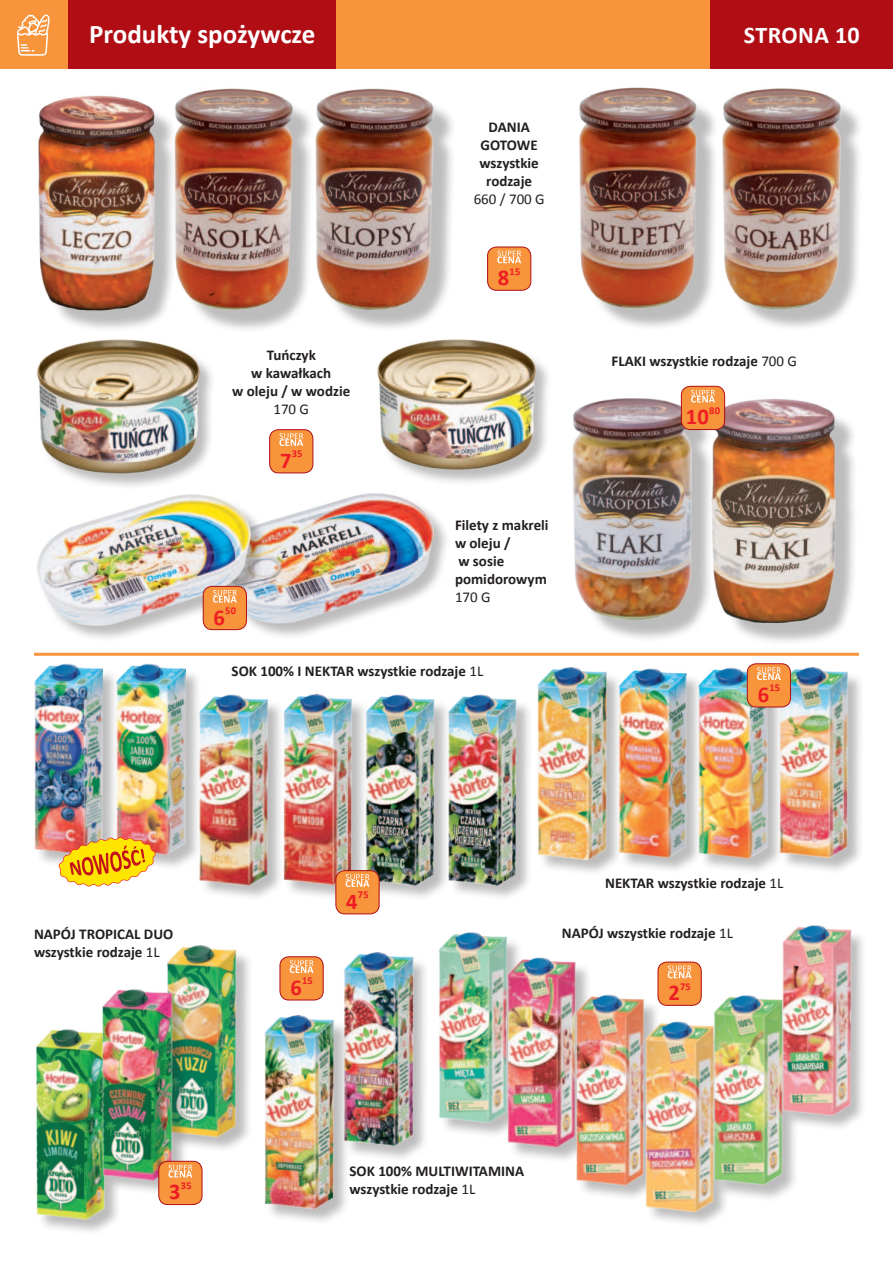
<style>
.page{position:relative;width:893px;height:1263px;background:#fff}
.page>*{position:absolute;margin:0;border:0;box-sizing:border-box;transform-origin:0 0}
.t1{font:700 27px "Calibri";color:#fff}
.t2{font:700 24px "Calibri";letter-spacing:.015em;color:#fff}
.t3{font:700 22.5px "Calibri";color:#ee1d23}
.t4{font:700 15px/18px "Calibri";color:#231f20}
.t5{font:15px "Calibri";color:#231f20}
.t6{font:700 10.5px "Calibri";letter-spacing:.02em;color:#ee1d23}
.s1{font-weight:400}
</style>
<div class="page">
<div style="left:448px;top:695px;width:95px;height:214px;background:#231f20;opacity:.3"></div>
<img style="left:463px;top:694px;width:56px;height:192px">
<div style="left:0;top:0;width:171px;height:68px;background:#f7943c"></div>
<div style="left:171px;top:0;width:722px;height:68px;background:#f7943c"></div>
<div style="left:711px;top:0;width:182px;height:68px;background:#b00d15"></div>
<svg style="left:17px;top:14px;width:33px;height:42px"></svg>
<div style="left:68px;top:0;width:268px;height:68px;background:#b00d15"></div>
<hr style="left:34px;top:653px;width:825px;height:3px;background:#f7943c">
<div style="left:221px;top:493px;width:242px;height:159px;background:#231f20;opacity:.3"></div>
<img style="left:253px;top:493px;width:184px;height:134px">
<div style="left:579px;top:404px;width:147px;height:249px;background:#231f20;opacity:.3"></div>
<img style="left:572px;top:395px;width:123px;height:227px">
<div style="left:718px;top:405px;width:151px;height:252px;background:#231f20;opacity:.3"></div>
<img style="left:709px;top:395px;width:129px;height:230px">
<div style="left:44px;top:102px;width:146px;height:243px;background:#231f20;opacity:.3"></div>
<img style="left:38px;top:95px;width:119px;height:218px">
<div style="left:36px;top:494px;width:242px;height:160px;background:#231f20;opacity:.3"></div>
<img style="left:36px;top:493px;width:217px;height:135px">
<div style="left:377px;top:340px;width:190px;height:161px;background:#231f20;opacity:.3"></div>
<img style="left:377px;top:339px;width:164px;height:135px">
<div style="left:37px;top:340px;width:190px;height:164px;background:#231f20;opacity:.3"></div>
<img style="left:37px;top:335px;width:165px;height:142px">
<div style="left:181px;top:95px;width:147px;height:252px;background:#231f20;opacity:.3"></div>
<img style="left:171px;top:88px;width:124px;height:227px">
<div style="left:322px;top:95px;width:148px;height:249px;background:#231f20;opacity:.3"></div>
<img style="left:311px;top:88px;width:127px;height:224px">
<div style="left:586px;top:93px;width:148px;height:250px;background:#231f20;opacity:.3"></div>
<img style="left:579px;top:87px;width:123px;height:225px">
<div style="left:729px;top:94px;width:150px;height:251px;background:#231f20;opacity:.3"></div>
<img style="left:719px;top:88px;width:126px;height:225px">
<div style="left:488px;top:247px;width:43px;height:43px;background:#f7943c;border-radius:9px"></div>
<div style="left:487px;top:247px;width:44px;height:44px;border:1px solid #b00d15;border-radius:9px"></div>
<svg style="left:497px;top:250px;width:24px;height:13px"></svg>
<div style="left:681px;top:386px;width:44px;height:44px;background:#f7943c;border-radius:9px"></div>
<div style="left:681px;top:386px;width:44px;height:44px;border:1px solid #b00d15;border-radius:9px"></div>
<svg style="left:691px;top:390px;width:24px;height:13px"></svg>
<div style="left:270px;top:430px;width:43px;height:43px;background:#f7943c;border-radius:9px"></div>
<div style="left:269px;top:429px;width:44px;height:44px;border:1px solid #b00d15;border-radius:9px"></div>
<svg style="left:279px;top:433px;width:24px;height:13px"></svg>
<div style="left:203px;top:586px;width:43px;height:44px;background:#f7943c;border-radius:9px"></div>
<div style="left:203px;top:586px;width:44px;height:44px;border:1px solid #b00d15;border-radius:9px"></div>
<svg style="left:213px;top:590px;width:24px;height:13px"></svg>
<div style="left:199px;top:695px;width:97px;height:214px;background:#231f20;opacity:.3"></div>
<img style="left:199px;top:694px;width:71px;height:192px">
<div style="left:538px;top:668px;width:95px;height:214px;background:#231f20;opacity:.3"></div>
<img style="left:536px;top:668px;width:72px;height:192px">
<div style="left:344px;top:953px;width:96px;height:216px;background:#231f20;opacity:.3"></div>
<img style="left:344px;top:952px;width:71px;height:195px">
<div style="left:265px;top:1015px;width:95px;height:216px;background:#231f20;opacity:.3"></div>
<img style="left:264px;top:1015px;width:72px;height:194px">
<div style="left:167px;top:945px;width:94px;height:215px;background:#231f20;opacity:.3"></div>
<img style="left:167px;top:945px;width:71px;height:193px">
<div style="left:36px;top:1029px;width:95px;height:214px;background:#231f20;opacity:.3"></div>
<img style="left:36px;top:1029px;width:70px;height:191px">
<div style="left:103px;top:990px;width:95px;height:213px;background:#231f20;opacity:.3"></div>
<img style="left:101px;top:989px;width:72px;height:191px">
<div style="left:439px;top:932px;width:93px;height:215px;background:#231f20;opacity:.3"></div>
<img style="left:437px;top:932px;width:71px;height:191px">
<div style="left:508px;top:957px;width:95px;height:216px;background:#231f20;opacity:.3"></div>
<img style="left:505px;top:955px;width:73px;height:194px">
<div style="left:576px;top:995px;width:95px;height:216px;background:#231f20;opacity:.3"></div>
<img style="left:574px;top:993px;width:73px;height:194px">
<div style="left:646px;top:1022px;width:93px;height:216px;background:#231f20;opacity:.3"></div>
<img style="left:643px;top:1020px;width:72px;height:193px">
<div style="left:366px;top:695px;width:97px;height:214px;background:#231f20;opacity:.3"></div>
<img style="left:378px;top:694px;width:58px;height:192px">
<div style="left:714px;top:995px;width:93px;height:215px;background:#231f20;opacity:.3"></div>
<img style="left:713px;top:995px;width:70px;height:191px">
<div style="left:783px;top:926px;width:92px;height:216px;background:#231f20;opacity:.3"></div>
<img style="left:782px;top:925px;width:70px;height:192px">
<div style="left:117px;top:664px;width:91px;height:213px;background:#231f20;opacity:.3"></div>
<img style="left:125px;top:663px;width:60px;height:192px">
<div style="left:34px;top:664px;width:91px;height:213px;background:#231f20;opacity:.3"></div>
<img style="left:34px;top:663px;width:69px;height:192px">
<div style="left:283px;top:694px;width:95px;height:213px;background:#231f20;opacity:.3"></div>
<img style="left:281px;top:694px;width:72px;height:191px">
<div style="left:779px;top:668px;width:95px;height:213px;background:#231f20;opacity:.3"></div>
<img style="left:789px;top:668px;width:60px;height:191px">
<div style="left:699px;top:668px;width:90px;height:213px;background:#231f20;opacity:.3"></div>
<img style="left:699px;top:668px;width:68px;height:191px">
<div style="left:619px;top:669px;width:90px;height:213px;background:#231f20;opacity:.3"></div>
<img style="left:618px;top:668px;width:69px;height:191px">
<div style="left:658px;top:962px;width:43px;height:43px;background:#f7943c;border-radius:9px"></div>
<div style="left:658px;top:962px;width:44px;height:44px;border:1px solid #b00d15;border-radius:9px"></div>
<svg style="left:668px;top:965px;width:23px;height:13px"></svg>
<div style="left:336px;top:871px;width:43px;height:43px;background:#f7943c;border-radius:9px"></div>
<div style="left:335px;top:870px;width:44px;height:44px;border:1px solid #b00d15;border-radius:9px"></div>
<svg style="left:346px;top:874px;width:23px;height:13px"></svg>
<svg style="left:58px;top:837px;width:98px;height:49px;background:#f0b539"></svg>
<div style="left:159px;top:1161px;width:43px;height:43px;background:#f7943c;border-radius:9px"></div>
<div style="left:158px;top:1161px;width:44px;height:44px;border:1px solid #b00d15;border-radius:9px"></div>
<svg style="left:168px;top:1165px;width:24px;height:12px"></svg>
<div style="left:747px;top:664px;width:43px;height:43px;background:#f7943c;border-radius:9px"></div>
<div style="left:747px;top:663px;width:44px;height:44px;border:1px solid #b00d15;border-radius:9px"></div>
<svg style="left:757px;top:667px;width:24px;height:13px"></svg>
<div style="left:280px;top:957px;width:43px;height:43px;background:#f7943c;border-radius:9px"></div>
<div style="left:280px;top:956px;width:44px;height:44px;border:1px solid #b00d15;border-radius:9px"></div>
<svg style="left:290px;top:960px;width:23px;height:13px"></svg>
<h1 class="t1" style="left:89px;top:17px;width:228px">Produkty spożywcze</h1>
<h2 class="t2" style="left:744px;top:19px;width:117px">STRONA 10</h2>
<p class="t4" style="left:480px;top:118px;width:61px;text-align:center">DANIA<br>GOTOWE wszystkie rodzaje</p>
<p class="t5" style="left:474px;top:194px;width:73px">660 / 700 G</p>
<p class="t4" style="left:232px;top:345px;width:119px;text-align:center">Tuńczyk<br>w kawałkach<br>w oleju / w wodzie</p>
<p class="t5" style="left:273px;top:403px;width:37px">170 G</p>
<h3 class="t3" style="left:280px;top:453px;width:13px">7</h3>
<p class="t6" style="left:292px;top:450px;width:12px">35</p>
<h3 class="t3" style="left:214px;top:609px;width:13px">6</h3>
<p class="t6" style="left:225px;top:607px;width:12px">50</p>
<h3 class="t3" style="left:498px;top:270px;width:13px">8</h3>
<p class="t6" style="left:510px;top:268px;width:12px">15</p>
<p class="t4" style="left:455px;top:516px;width:95px">Filety z makreli w oleju /<br>w sosie pomidorowym</p>
<p class="t5" style="left:455px;top:591px;width:37px">170 G</p>
<p class="t4" style="left:232px;top:662px;width:253px">SOK 100% I NEKTAR wszystkie rodzaje <span class="s1">1L</span></p>
<p class="t4" style="left:612px;top:352px;width:187px">FLAKI wszystkie rodzaje <span class="s1">700 G</span></p>
<h3 class="t3" style="left:686px;top:409px;width:25px">10</h3>
<p class="t6" style="left:709px;top:407px;width:12px">80</p>
<h3 class="t3" style="left:758px;top:687px;width:13px">6</h3>
<p class="t6" style="left:769px;top:684px;width:12px">15</p>
<p class="t4" style="left:34px;top:925px;width:141px">NAPÓJ TROPICAL DUO wszystkie rodzaje <span class="s1">1L</span></p>
<h3 class="t3" style="left:169px;top:1184px;width:13px">3</h3>
<p class="t6" style="left:181px;top:1182px;width:12px">35</p>
<h3 class="t3" style="left:290px;top:980px;width:13px">6</h3>
<p class="t6" style="left:302px;top:977px;width:12px">15</p>
<h3 class="t3" style="left:346px;top:893px;width:13px">4</h3>
<p class="t6" style="left:358px;top:891px;width:12px">75</p>
<p class="t4" style="left:605px;top:874px;width:180px">NEKTAR wszystkie rodzaje <span class="s1">1L</span></p>
<p class="t4" style="left:562px;top:924px;width:173px">NAPÓJ wszystkie rodzaje <span class="s1">1L</span></p>
<h3 class="t3" style="left:668px;top:985px;width:13px">2</h3>
<p class="t6" style="left:680px;top:983px;width:12px">75</p>
<p class="t4" style="left:350px;top:1162px;width:176px">SOK 100% MULTIWITAMINA wszystkie rodzaje <span class="s1">1L</span></p>
</div>
